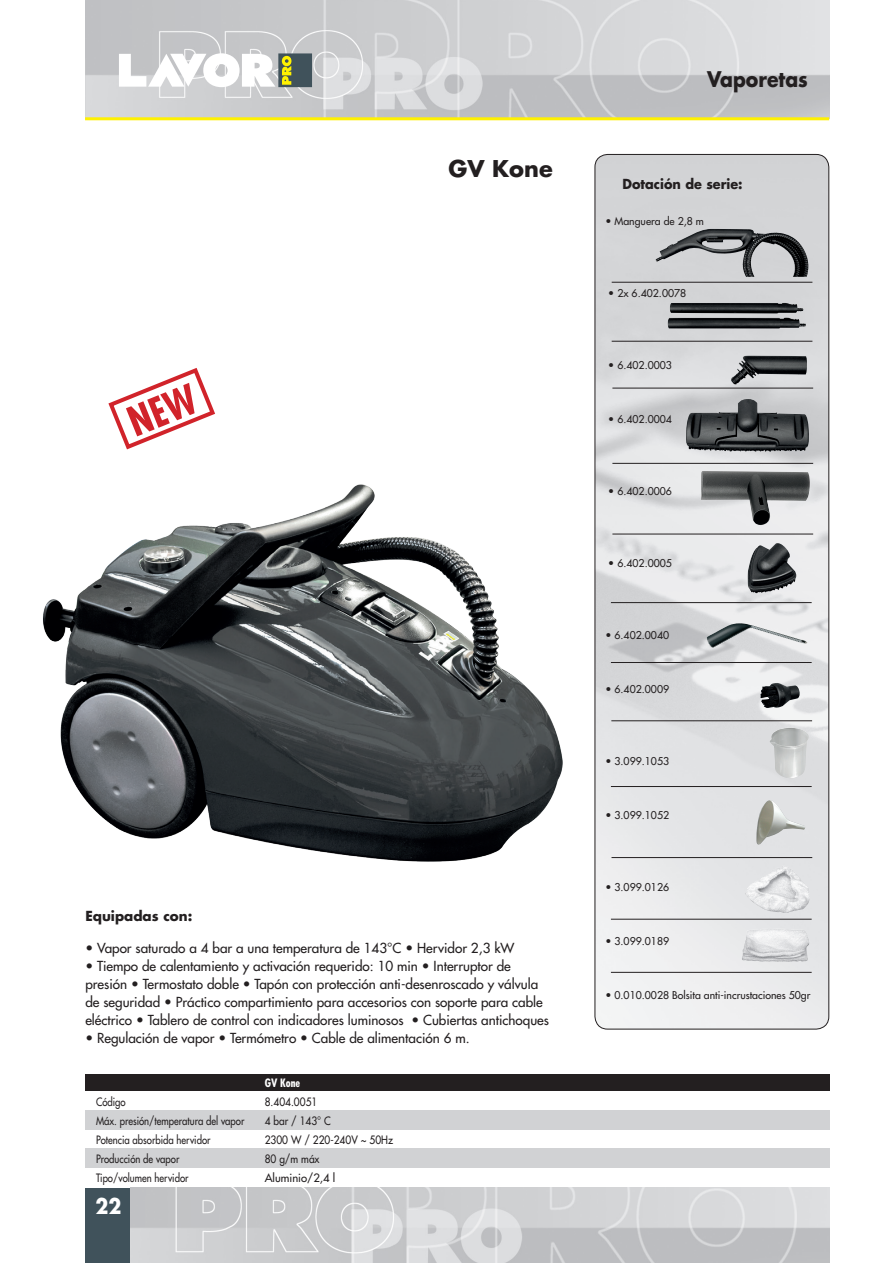
<style>
.page{position:relative;width:893px;height:1263px;background:#fff}
.page>*{position:absolute;margin:0;border:0;box-sizing:border-box;transform-origin:0 0}
.t1{font:700 22.5px "Futura Std";color:#231f20}
.t2{font:700 21px "Futura Std";color:#231f20;scale:.9 1}
.t3{font:700 21px "Futura Std";color:#fff;scale:.9 1}
.t4{font:500 13.5px/18px "Futura Std";color:#231f20}
.t5{font:700 13.5px "Futura Std";color:#231f20;scale:.95 1}
.t6{font:700 13.5px "Futura Std";color:#231f20}
.t7{font:500 11.25px "Futura Std";color:#231f20;scale:.85 1}
.t8{font:500 11.25px "Futura Std";color:#231f20;scale:.9 1}
.t9{font:500 11.25px "Futura Std";color:#231f20}
.t10{font:700 condensed 11.25px "Futura Std";color:#fff}
.t11{font:500 10.5px "Futura Std";color:#231f20}
</style>
<div class="page">
<img style="left:85px;top:0;width:744px;height:117px">
<hr style="left:85px;top:117px;width:744px;height:3px;background:#fff101">
<div style="left:85px;top:1188px;width:47px;height:75px;background:#40525b"></div>
<svg style="left:119px;top:53px;width:156px;height:34px"></svg>
<div style="left:278px;top:53px;width:34px;height:34px;background:#40525b"></div>
<svg style="left:282px;top:56px;width:9px;height:29px"></svg>
<img style="left:131px;top:1188px;width:698px;height:75px">
<img style="left:595px;top:154px;width:234px;height:875px">
<div style="left:595px;top:154px;width:234px;height:875px;border:1px solid #231f20;border-radius:13px"></div>
<div style="left:85px;top:1148px;width:744px;height:20px;background:#d1d2d4"></div>
<div style="left:85px;top:1110px;width:744px;height:19px;background:#d1d2d4"></div>
<div style="left:85px;top:1075px;width:744px;height:16px;background:#231f20"></div>
<hr style="left:612px;top:282px;width:200px;height:1px;background:#231f20">
<hr style="left:612px;top:341px;width:200px;height:1px;background:#231f20">
<img style="left:655px;top:227px;width:154px;height:50px">
<img style="left:668px;top:303px;width:138px;height:25px">
<img style="left:731px;top:356px;width:76px;height:28px">
<img style="left:769px;top:728px;width:40px;height:50px">
<img style="left:756px;top:800px;width:50px;height:46px">
<img style="left:760px;top:683px;width:41px;height:25px">
<img style="left:685px;top:399px;width:63px;height:53px">
<img style="left:747px;top:543px;width:51px;height:50px">
<img style="left:701px;top:471px;width:109px;height:55px">
<img style="left:705px;top:623px;width:103px;height:26px">
<img style="left:741px;top:928px;width:68px;height:34px">
<img style="left:744px;top:866px;width:66px;height:47px">
<img style="left:43px;top:484px;width:520px;height:378px">
<hr style="left:612px;top:388px;width:201px;height:1px;background:#231f20">
<hr style="left:612px;top:463px;width:201px;height:1px;background:#231f20">
<hr style="left:612px;top:534px;width:201px;height:1px;background:#231f20">
<hr style="left:611px;top:602px;width:201px;height:1px;background:#231f20">
<hr style="left:611px;top:662px;width:201px;height:1px;background:#231f20">
<hr style="left:611px;top:720px;width:201px;height:1px;background:#231f20">
<hr style="left:611px;top:786px;width:201px;height:1px;background:#231f20">
<hr style="left:611px;top:857px;width:201px;height:1px;background:#231f20">
<hr style="left:611px;top:919px;width:201px;height:1px;background:#231f20">
<hr style="left:611px;top:972px;width:201px;height:1px;background:#231f20">
<svg style="left:108px;top:368px;width:107px;height:82px"></svg>
<h1 class="t1" style="left:448px;top:153px;width:106px">GV Kone</h1>
<p class="t6" style="left:85px;top:907px;width:109px">Equipadas con:</p>
<p class="t4" style="left:85px;top:939px;width:431px">• Vapor saturado a 4 bar a una temperatura de 143°C • Hervidor 2,3 kW</p>
<p class="t4" style="left:85px;top:957px;width:465px">• Tiempo de calentamiento y activación requerido: 10 min • Interruptor de presión • Termostato doble • Tapón con protección anti-desenroscado y válvula de seguridad • Práctico compartimiento para accesorios con soporte para cable eléctrico • Tablero de control con indicadores luminosos • Cubiertas antichoques</p>
<p class="t4" style="left:85px;top:1029px;width:386px">• Regulación de vapor • Termómetro • Cable de alimentación 6 m.</p>
<p class="t10" style="left:265px;top:1075px;width:37px">GV Kone</p>
<p class="t7" style="left:96px;top:1094px;width:36px">Código</p>
<p class="t8" style="left:265px;top:1094px;width:60px">8.404.0051</p>
<p class="t7" style="left:96px;top:1114px;width:176px">Máx. presión/temperatura del vapor</p>
<p class="t8" style="left:265px;top:1114px;width:75px">4 bar / 143° C</p>
<p class="t7" style="left:96px;top:1133px;width:136px">Potencia absorbida hervidor</p>
<p class="t8" style="left:265px;top:1133px;width:144px">2300 W / 220-240V ~ 50Hz</p>
<p class="t7" style="left:96px;top:1152px;width:100px">Producción de vapor</p>
<p class="t8" style="left:265px;top:1152px;width:62px">80 g/m máx</p>
<p class="t7" style="left:96px;top:1171px;width:110px">Tipo/volumen hervidor</p>
<p class="t9" style="left:265px;top:1171px;width:72px">Aluminio/2,4 l</p>
<h2 class="t3" style="left:95px;top:1192px;width:30px">22</h2>
<h2 class="t2" style="left:707px;top:65px;width:113px">Vaporetas</h2>
<p class="t5" style="left:622px;top:174px;width:128px">Dotación de serie:</p>
<p class="t11" style="left:605px;top:214px;width:100px">• Manguera de 2,8 m</p>
<p class="t11" style="left:608px;top:286px;width:79px">• 2x 6.402.0078</p>
<p class="t11" style="left:608px;top:358px;width:65px">• 6.402.0003</p>
<p class="t11" style="left:608px;top:412px;width:65px">• 6.402.0004</p>
<p class="t11" style="left:608px;top:484px;width:65px">• 6.402.0006</p>
<p class="t11" style="left:608px;top:556px;width:65px">• 6.402.0005</p>
<p class="t11" style="left:605px;top:628px;width:65px">• 6.402.0040</p>
<p class="t11" style="left:605px;top:682px;width:65px">• 6.402.0009</p>
<p class="t11" style="left:605px;top:754px;width:65px">• 3.099.1053</p>
<p class="t11" style="left:605px;top:808px;width:65px">• 3.099.1052</p>
<p class="t11" style="left:605px;top:880px;width:65px">• 3.099.0126</p>
<p class="t11" style="left:605px;top:934px;width:65px">• 3.099.0189</p>
<p class="t11" style="left:605px;top:988px;width:207px">• 0.010.0028 Bolsita anti-incrustaciones 50gr</p>
</div>
